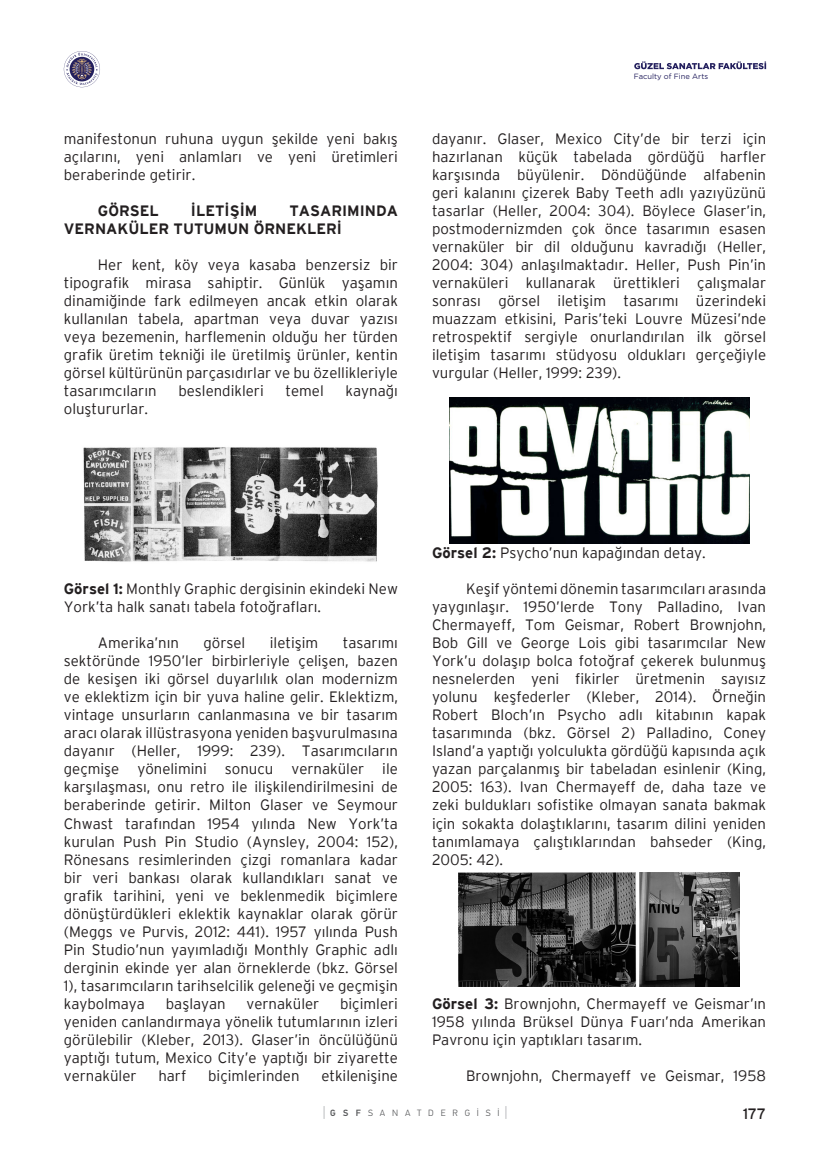
<style>
.page{position:relative;width:830px;height:1170px;background:#fff}
.page>*{position:absolute;margin:0;border:0;box-sizing:border-box;transform-origin:0 0}
.t1{font:300 15px/18px "Interstate Plain";color:#231f20;text-align:justify}
.t2{font:700 15px/18px "Interstate Plain";color:#231f20}
.t3{font:500 15px "Interstate Plain";color:#231f20}
.t4{font:300 9.15px "PF Din Text Universal";letter-spacing:.755em;color:#57585a}
.t5{font:7.65px "Gotham";color:#24205e}
.s1{font-weight:700}
.s2{font-weight:500}
</style>
<div class="page">
<svg style="left:323px;top:1106px;width:1px;height:12px"></svg>
<svg style="left:505px;top:1106px;width:1px;height:12px"></svg>
<svg style="left:63px;top:51px;width:37px;height:36px"></svg>
<svg style="left:634px;top:61px;width:131px;height:8px"></svg>
<img style="left:83px;top:447px;width:295px;height:115px">
<img style="left:449px;top:397px;width:299px;height:146px">
<img style="left:458px;top:872px;width:281px;height:114px">
<p class="t1" style="left:64px;top:130px;width:335px">manifestonun ruhuna uygun şekilde yeni bakış açılarını, yeni anlamları ve yeni üretimleri beraberinde getirir.</p>
<p class="t2" style="left:98px;top:202px;width:62px">GÖRSEL</p>
<p class="t2" style="left:191px;top:202px;width:68px">İLETİŞİM</p>
<p class="t2" style="left:64px;top:202px;width:335px;text-indent:225px">TASARIMINDA<br>VERNAKÜLER TUTUMUN ÖRNEKLERİ</p>
<p class="t1" style="left:64px;top:256px;width:335px;text-indent:34px">Her kent, köy veya kasaba benzersiz bir tipografik mirasa sahiptir. Günlük yaşamın dinamiğinde fark edilmeyen ancak etkin olarak kullanılan tabela, apartman veya duvar yazısı veya bezemenin, harflemenin olduğu her türden grafik üretim tekniği ile üretilmiş ürünler, kentin görsel kültürünün parçasıdırlar ve bu özellikleriyle tasarımcıların</p>
<p class="t1" style="left:178px;top:382px;width:87px">beslendikleri</p>
<p class="t1" style="left:285px;top:382px;width:40px">temel</p>
<p class="t1" style="left:345px;top:382px;width:54px">kaynağı</p>
<p class="t1" style="left:64px;top:400px;width:86px">oluştururlar.</p>
<p class="t5" style="left:633px;top:71px;width:76px">Faculty of Fine Arts</p>
<p class="t1" style="left:432px;top:130px;width:335px">dayanır. Glaser, Mexico City’de bir terzi için hazırlanan küçük tabelada gördüğü harfler karşısında büyülenir. Döndüğünde alfabenin geri kalanını çizerek Baby Teeth adlı yazıyüzünü tasarlar (Heller, 2004: 304). Böylece Glaser’in, postmodernizmden çok önce tasarımın esasen vernaküler bir dil olduğunu kavradığı (Heller, 2004: 304) anlaşılmaktadır. Heller, Push Pin’in vernaküleri kullanarak ürettikleri çalışmalar sonrası görsel iletişim tasarımı üzerindeki muazzam etkisini, Paris’teki Louvre Müzesi’nde retrospektif sergiyle onurlandırılan ilk görsel iletişim tasarımı stüdyosu oldukları gerçeğiyle vurgular (Heller, 1999: 239).</p>
<p class="t1" style="left:64px;top:580px;width:335px"><span class="s1">Görsel 1:</span> Monthly Graphic dergisinin ekindeki New<br>York’ta halk sanatı tabela fotoğrafları.</p>
<p class="t1" style="left:98px;top:634px;width:83px">Amerika’nın</p>
<p class="t1" style="left:203px;top:634px;width:43px">görsel</p>
<p class="t1" style="left:270px;top:634px;width:50px">iletişim</p>
<p class="t1" style="left:64px;top:634px;width:335px;text-indent:279px">tasarımı sektöründe 1950’ler birbirleriyle çelişen, bazen de kesişen iki görsel duyarlılık olan modernizm ve eklektizm için bir yuva haline gelir. Eklektizm, vintage unsurların canlanmasına ve bir tasarım aracı olarak illüstrasyona yeniden başvurulmasına dayanır (Heller, 1999: 239). Tasarımcıların geçmişe yönelimini sonucu vernaküler ile karşılaşması, onu retro ile ilişkilendirilmesini de beraberinde getirir. Milton Glaser ve Seymour Chwast tarafından 1954 yılında New York’ta kurulan Push Pin Studio (Aynsley, 2004: 152), Rönesans resimlerinden çizgi romanlara kadar bir veri bankası olarak kullandıkları sanat ve grafik tarihini, yeni ve beklenmedik biçimlere dönüştürdükleri eklektik kaynaklar olarak görür (Meggs ve Purvis, 2012: 441). 1957 yılında Push Pin Studio’nun yayımladığı Monthly Graphic adlı derginin ekinde yer alan örneklerde (bkz. Görsel 1), tasarımcıların tarihselcilik geleneği ve geçmişin kaybolmaya</p>
<p class="t1" style="left:64px;top:994px;width:335px;text-indent:276px">biçimleri yeniden canlandırmaya yönelik tutumlarının izleri görülebilir (Kleber, 2013). Glaser’in öncülüğünü yaptığı tutum, Mexico City’e yaptığı bir ziyarette vernaküler</p>
<p class="t1" style="left:166px;top:994px;width:61px">başlayan</p>
<p class="t1" style="left:246px;top:994px;width:74px">vernaküler</p>
<p class="t1" style="left:158px;top:1066px;width:30px">harf</p>
<p class="t1" style="left:208px;top:1066px;width:93px">biçimlerinden</p>
<p class="t1" style="left:321px;top:1066px;width:78px">etkilenişine</p>
<p class="t1" style="left:432px;top:544px;width:275px"><span class="s1">Görsel 2:</span> Psycho’nun kapağından detay.</p>
<p class="t1" style="left:432px;top:580px;width:335px;text-indent:34px">Keşif yöntemi dönemin tasarımcıları arasında yaygınlaşır. 1950’lerde Tony Palladino, Ivan Chermayeff, Tom Geismar, Robert Brownjohn, Bob Gill ve George Lois gibi tasarımcılar New York’u dolaşıp bolca fotoğraf çekerek bulunmuş nesnelerden yeni fikirler üretmenin sayısız yolunu keşfederler (Kleber, 2014). Örneğin Robert Bloch’ın Psycho adlı kitabının kapak tasarımında (bkz. Görsel 2) Palladino, Coney Island’a yaptığı yolculukta gördüğü kapısında açık yazan parçalanmış bir tabeladan esinlenir (King, 2005: 163). Ivan Chermayeff de, daha taze ve zeki buldukları sofistike olmayan sanata bakmak için sokakta dolaştıklarını, tasarım dilini yeniden tanımlamaya çalıştıklarından bahseder (King, 2005: 42).</p>
<p class="t1" style="left:432px;top:994px;width:335px"><span class="s1">Görsel 3:</span> Brownjohn, Chermayeff ve Geismar’ın 1958 yılında Brüksel Dünya Fuarı’nda Amerikan Pavronu için yaptıkları tasarım.</p>
<p class="t1" style="left:466px;top:1066px;width:301px">Brownjohn, Chermayeff ve Geismar, 1958</p>
<p class="t4" style="left:330px;top:1107px;width:171px"><span class="s2">GSF</span>SANATDERGİSİ</p>
<p class="t3" style="left:742px;top:1104px;width:24px">177</p>
</div>
